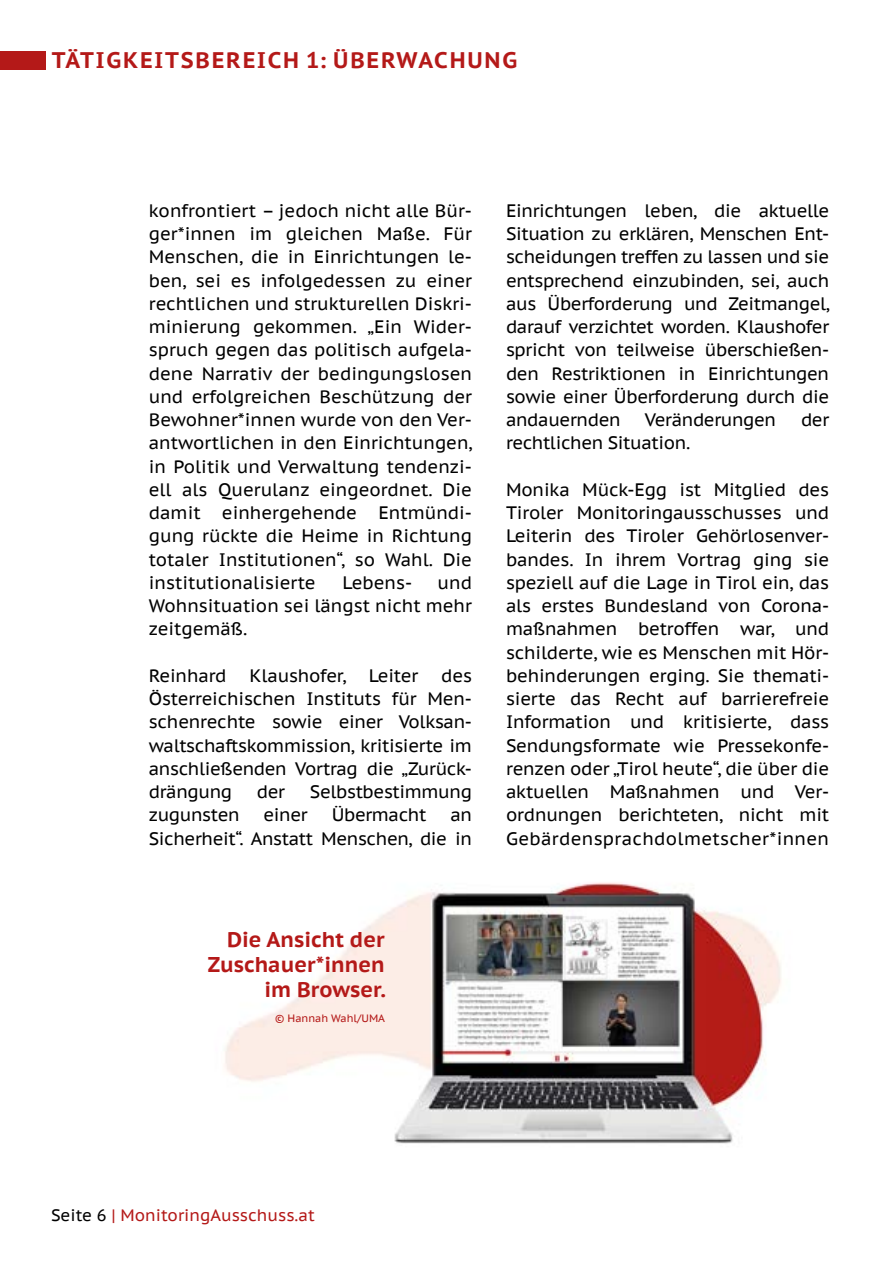
<style>
.page{position:relative;width:893px;height:1263px;background:#fff}
.page>*{position:absolute;margin:0;border:0;box-sizing:border-box;transform-origin:0 0}
.Rubrik{font:700 22.5px "PT Sans Caption";letter-spacing:.08em;color:#b41918}
.Bildunterschrift_klein{font:700 21.3px/24.9px "PT Sans Caption";color:#b41918;text-align:right}
.Lauftext{font:18px/23.2px "PT Sans Caption";letter-spacing:-.01em;color:#000;text-align:justify}
.t1{font:16.5px "PT Sans Caption";color:#b41918}
.Bildunterschrift_klein-2{font:10.65px "PT Sans Caption";color:#b41918}
.s1{color:#000}
</style>
<div class="page">
<div style="left:0;top:51px;width:45px;height:18px;background:#b41918"></div>
<img style="left:225px;top:882px;width:556px;height:262px">
<h1 class="Rubrik" style="left:52px;top:45px;width:467px">TÄTIGKEITSBEREICH 1: ÜBERWACHUNG</h1>
<p class="Lauftext" style="left:149px;top:198px;width:325px">konfrontiert – jedoch nicht alle Bür&shy;ger*innen im gleichen Maße. Für Menschen, die in Einrichtungen le&shy;ben, sei es infolgedessen zu einer rechtlichen und strukturellen Diskri&shy;minierung gekommen. „Ein Wider&shy;spruch gegen das politisch aufgela&shy;dene Narrativ der bedingungslosen und erfolgreichen Beschützung der Bewohner*innen wurde von den Ver&shy;antwortlichen in den Einrichtungen, in Politik und Verwaltung tendenzi&shy;ell als Querulanz eingeordnet. Die damit einhergehende Entmündi&shy;gung rückte die Heime in Richtung totaler Institutionen“, so Wahl. Die institutionalisierte</p>
<p class="Lauftext" style="left:149px;top:570px;width:325px;text-indent:289px">und Wohnsituation sei längst nicht mehr zeitgemäß.</p>
<p class="Lauftext" style="left:149px;top:663px;width:79px">Reinhard</p>
<p class="Lauftext" style="left:250px;top:663px;width:170px">Klaushofer, Leiter</p>
<p class="Lauftext" style="left:343px;top:570px;width:71px">Lebens-</p>
<p class="Lauftext" style="left:149px;top:663px;width:325px;text-align:left;text-indent:292px">des<br>Österreichischen Instituts für Men&shy;schenrechte sowie einer Volksan&shy;waltschaftskommission, kritisierte im anschließenden Vortrag die „Zurück&shy;drängung</p>
<p class="Lauftext" style="left:257px;top:780px;width:30px">der</p>
<p class="Lauftext" style="left:310px;top:780px;width:164px">Selbstbestimmung</p>
<p class="Lauftext" style="left:149px;top:803px;width:92px">zugunsten</p>
<p class="Lauftext" style="left:264px;top:803px;width:46px">einer</p>
<p class="Lauftext" style="left:332px;top:803px;width:96px">Übermacht</p>
<p class="Lauftext" style="left:149px;top:803px;width:325px;text-align:right">an<br>Sicherheit“. Anstatt Menschen, die in</p>
<p class="Bildunterschrift_klein" style="left:208px;top:927px;width:179px">Die Ansicht der<br>Zuschauer*innen im Browser.</p>
<p class="Bildunterschrift_klein-2" style="left:275px;top:1011px;width:111px">© Hannah Wahl/UMA</p>
<p class="Lauftext" style="left:506px;top:198px;width:325px">Einrichtungen leben, die aktuelle Situation zu erklären, Menschen Ent&shy;scheidungen treffen zu lassen und sie entsprechend einzubinden, sei, auch aus Überforderung und Zeitmangel, darauf verzichtet worden. Klaushofer spricht von teilweise überschießen&shy;den Restriktionen in Einrichtungen sowie einer Überforderung durch die andauernden</p>
<p class="Lauftext" style="left:645px;top:408px;width:133px">Veränderungen</p>
<p class="Lauftext" style="left:801px;top:408px;width:30px">der</p>
<p class="Lauftext" style="left:506px;top:431px;width:186px">rechtlichen Situation.</p>
<p class="Lauftext" style="left:506px;top:477px;width:325px;text-align:left">Monika Mück-Egg ist Mitglied des Tiroler Monitoringausschusses und Leiterin des Tiroler Gehörlosenver&shy;bandes. In ihrem Vortrag ging sie speziell auf die Lage in Tirol ein, das als erstes Bundesland von Corona&shy;maßnahmen betroffen war, und schilderte, wie es Menschen mit Hör&shy;behinderungen erging. Sie themati&shy;sierte das Recht auf barrierefreie Information und kritisierte, dass Sendungsformate wie Pressekonfe&shy;renzen oder „Tirol heute“, die über die aktuellen Maßnahmen und Ver&shy;ordnungen berichteten, nicht mit Gebärdensprachdolmetscher*innen</p>
<p class="t1" style="left:51px;top:1205px;width:265px"><span class="s1">Seite 6</span> | MonitoringAusschuss.at</p>
</div>
